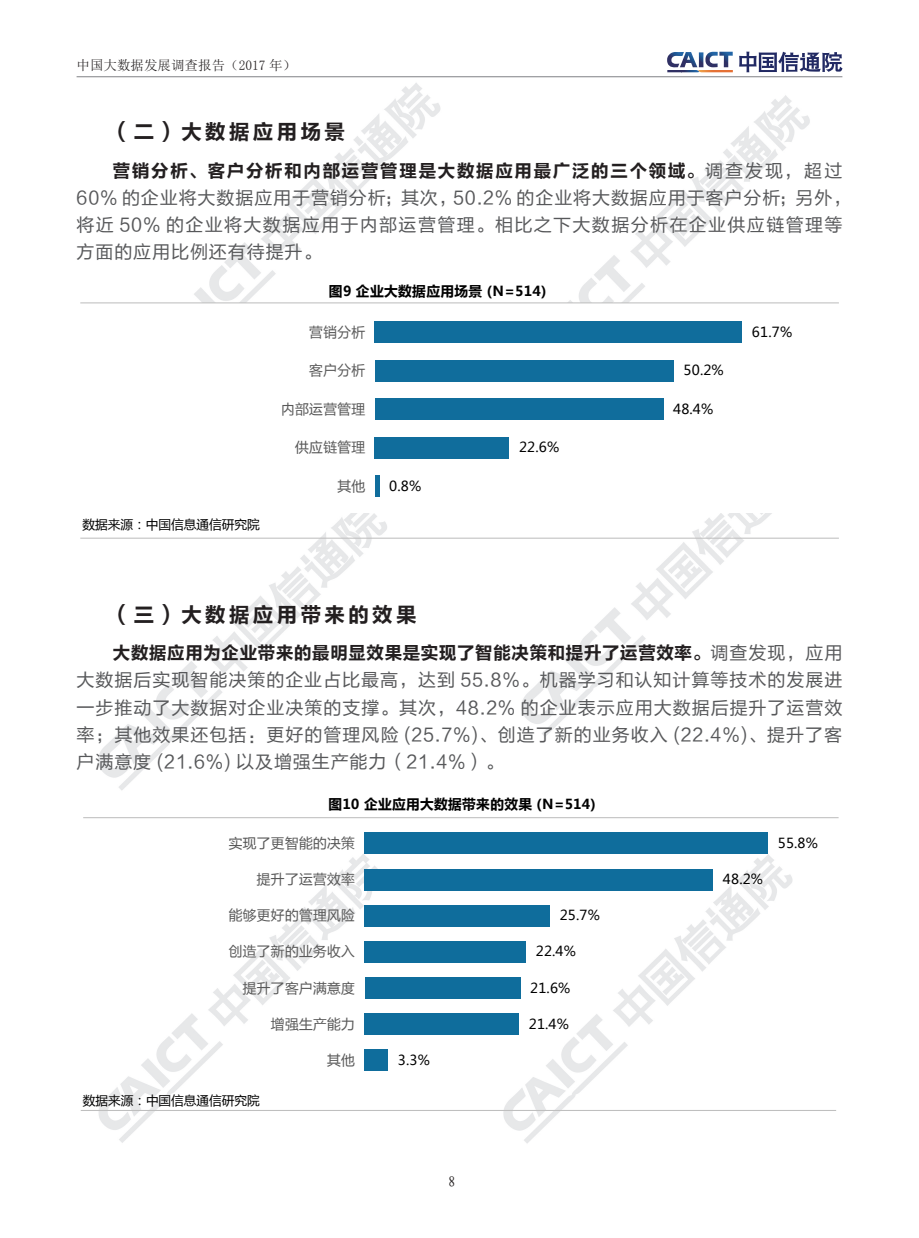
<style>
.page{position:relative;width:919px;height:1238px;background:#fff}
.page>*{position:absolute;margin:0;border:0;box-sizing:border-box;transform-origin:0 0}
.正文文字{font:21px "FZLTCHJW GB1 0";letter-spacing:.135em;color:#231f20}
.t1{font:18px/27px "FZLTHJW GB1 0";letter-spacing:.055em;color:#57585a}
.t2{font:15px "RS Cu Hei";color:#231f20}
.t3{font:13.8px "Microsoft Ya Hei";letter-spacing:.015em;color:#000}
.t4{font:13.8px "Microsoft Ya Hei";letter-spacing:.025em;color:#595959}
.t5{font:700 13.8px "Microsoft Ya Hei";letter-spacing:.025em;color:#000}
.t6{font:13.65px "Microsoft Ya Hei";letter-spacing:.025em;color:#595959}
.t7{font:13.65px "Microsoft Ya Hei";letter-spacing:.015em;color:#000}
.t8{font:700 13.65px "Microsoft Ya Hei";letter-spacing:.025em;color:#000}
.t9{font:13.5px "Sim Sun";color:#231f20}
.t10{font:12.75px "Microsoft Ya Hei";color:#000}
.t11{font:12.6px "Microsoft Ya Hei";color:#000}
.s1{font-family:"FZLTCHJW GB1 0";color:#231f20}
</style>
<div class="page">
<img style="left:76px;top:51px;width:767px;height:1092px">
<hr style="left:77px;top:76px;width:765px;height:1px;background:#808285">
<svg style="left:667px;top:52px;width:65px;height:20px"></svg>
<svg style="left:739px;top:52px;width:103px;height:20px"></svg>
<div style="left:82px;top:303px;width:756px;height:209px;background:#fff"></div>
<hr style="left:375px;top:475px;width:4px;height:21px;background:#106d9c">
<div style="left:375px;top:437px;width:134px;height:21px;background:#106d9c"></div>
<div style="left:375px;top:398px;width:288px;height:21px;background:#106d9c"></div>
<div style="left:375px;top:360px;width:298px;height:21px;background:#106d9c"></div>
<div style="left:375px;top:321px;width:367px;height:22px;background:#106d9c"></div>
<hr style="left:80px;top:537px;width:758px;height:1px;background:#bfbfbf">
<hr style="left:80px;top:302px;width:758px;height:1px;background:#bfbfbf">
<hr style="left:81px;top:1109px;width:755px;height:1px;background:#bfbfbf">
<hr style="left:83px;top:817px;width:755px;height:1px;background:#bfbfbf">
<div style="left:365px;top:832px;width:402px;height:22px;background:#0f6d9c"></div>
<div style="left:365px;top:868px;width:348px;height:22px;background:#0f6d9c"></div>
<div style="left:365px;top:905px;width:185px;height:21px;background:#0f6d9c"></div>
<div style="left:365px;top:941px;width:161px;height:21px;background:#0f6d9c"></div>
<div style="left:365px;top:977px;width:155px;height:21px;background:#0f6d9c"></div>
<div style="left:365px;top:1013px;width:154px;height:21px;background:#0f6d9c"></div>
<div style="left:365px;top:1049px;width:23px;height:21px;background:#0f6d9c"></div>
<p class="t9" style="left:77px;top:58px;width:221px">中国大数据发展调查报告（2017 年）</p>
<p class="正文文字" style="left:109px;top:120px;width:237px">（二）大数据应用场景</p>
<p class="t1" style="left:77px;top:157px;width:776px;text-indent:36px"><span class="s1">营销分析、客户分析和内部运营管理是大数据应用最广泛的三个领域。</span>调查发现，超过60% 的企业将大数据应用于营销分析；其次，50.2% 的企业将大数据应用于客户分析；另外，将近 50% 的企业将大数据应用于内部运营管理。相比之下大数据分析在企业供应链管理等方面的应用比例还有待提升。</p>
<p class="t10" style="left:82px;top:516px;width:179px">数据来源：中国信息通信研究院</p>
<p class="t5" style="left:329px;top:281px;width:219px">图9 企业大数据应用场景 (N=514)</p>
<p class="t4" style="left:309px;top:322px;width:57px">营销分析</p>
<p class="t4" style="left:309px;top:361px;width:57px">客户分析</p>
<p class="t4" style="left:281px;top:399px;width:86px">内部运营管理</p>
<p class="t4" style="left:295px;top:438px;width:72px">供应链管理</p>
<p class="t4" style="left:337px;top:476px;width:29px">其他</p>
<p class="t3" style="left:389px;top:476px;width:34px">0.8%</p>
<p class="t3" style="left:519px;top:438px;width:42px">22.6%</p>
<p class="t3" style="left:683px;top:361px;width:42px">50.2%</p>
<p class="t3" style="left:673px;top:399px;width:42px">48.4%</p>
<p class="t3" style="left:751px;top:322px;width:42px">61.7%</p>
<p class="正文文字" style="left:109px;top:602px;width:309px">（三）大数据应用带来的效果</p>
<p class="t1" style="left:77px;top:640px;width:767px;text-align:justify;text-indent:36px"><span class="s1">大数据应用为企业带来的最明显效果是实现了智能决策和提升了运营效率。</span>调查发现，应用大数据后实现智能决策的企业占比最高，达到 55.8%。机器学习和认知计算等技术的发展进一步推动了大数据对企业决策的支撑。其次，48.2% 的企业表示应用大数据后提升了运营效率；其他效果还包括：更好的管理风险 (25.7%)、创造了新的业务收入 (22.4%)、提升了客户满意度 (21.6%) 以及增强生产能力（21.4%）。</p>
<p class="t8" style="left:328px;top:794px;width:269px">图10 企业应用大数据带来的效果 (N=514)</p>
<p class="t6" style="left:229px;top:833px;width:127px">实现了更智能的决策</p>
<p class="t6" style="left:257px;top:870px;width:99px">提升了运营效率</p>
<p class="t6" style="left:229px;top:906px;width:127px">能够更好的管理风险</p>
<p class="t6" style="left:229px;top:942px;width:127px">创造了新的业务收入</p>
<p class="t6" style="left:243px;top:978px;width:113px">提升了客户满意度</p>
<p class="t6" style="left:271px;top:1014px;width:85px">增强生产能力</p>
<p class="t6" style="left:327px;top:1050px;width:29px">其他</p>
<p class="t11" style="left:83px;top:1092px;width:178px">数据来源：中国信息通信研究院</p>
<p class="t7" style="left:398px;top:1050px;width:33px">3.3%</p>
<p class="t2" style="left:448px;top:1174px;width:9px">8</p>
<p class="t7" style="left:559px;top:906px;width:42px">25.7%</p>
<p class="t7" style="left:536px;top:942px;width:42px">22.4%</p>
<p class="t7" style="left:530px;top:978px;width:42px">21.6%</p>
<p class="t7" style="left:528px;top:1014px;width:42px">21.4%</p>
<p class="t7" style="left:723px;top:870px;width:42px">48.2%</p>
<p class="t7" style="left:777px;top:834px;width:42px">55.8%</p>
</div>
